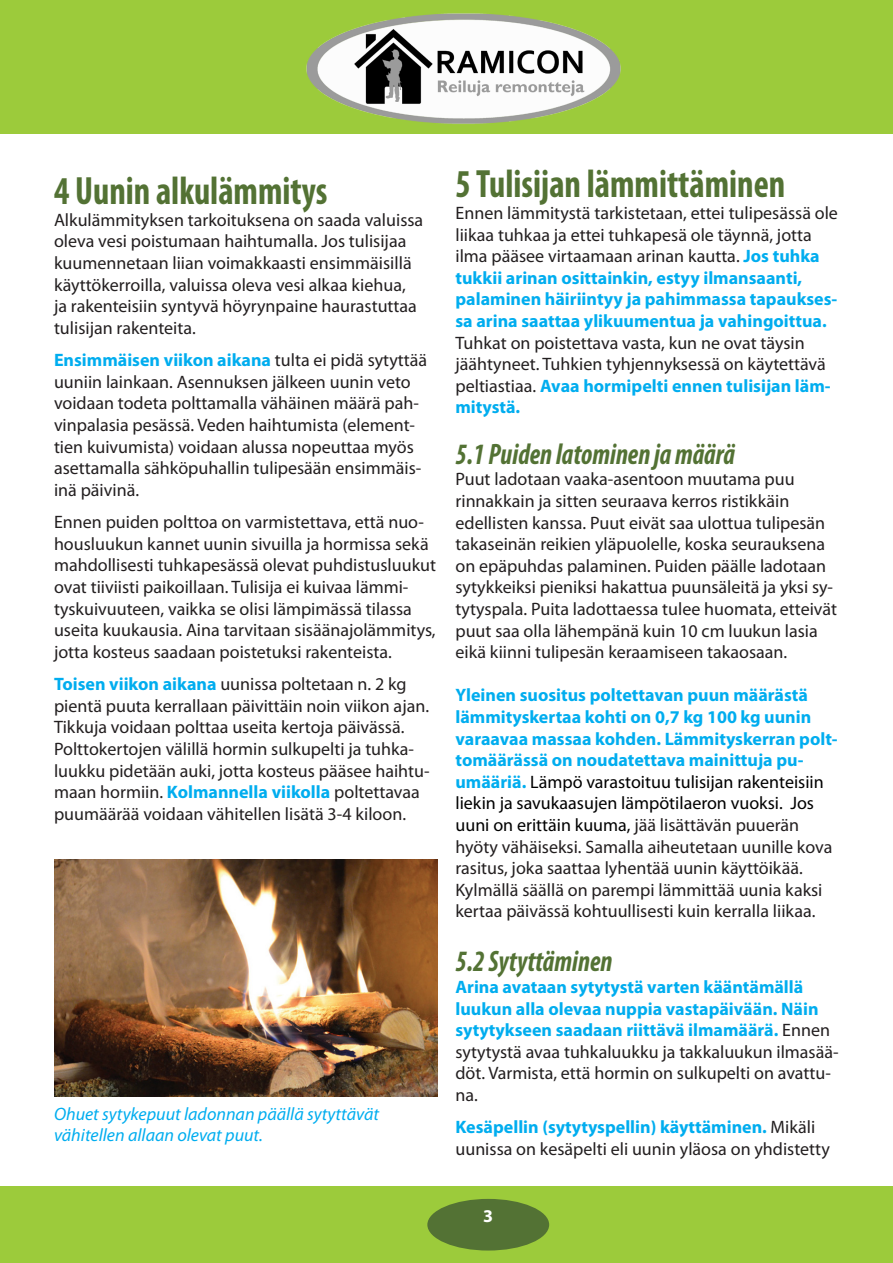
<style>
.page{position:relative;width:893px;height:1263px;background:#fff}
.page>*{position:absolute;margin:0;border:0;box-sizing:border-box;transform-origin:0 0}
.otsikko_1{font:700 condensed 39.6px "Myriad Pro";color:#537234;scale:.91 1}
.otsikko_2{font:italic 700 condensed 29.7px "Myriad Pro";color:#537234;scale:.91 1}
.otsikko_1-2{font:18px/21.6px "Myriad Pro";color:#231f20}
.t1{font:700 18px/21.6px "Myriad Pro";color:#00adef}
.t2{font:italic 18px "Myriad Pro";color:#00adef}
.t3{font:700 18px "Myriad Pro";color:#fff}
.s1{font-weight:700;color:#00adef}
.s2{color:#000}
.s3{font-weight:400;color:#231f20}
</style>
<div class="page">
<div style="left:0;top:0;width:893px;height:134px;background:#9ccb3b"></div>
<div style="left:0;top:1186px;width:893px;height:77px;background:#9ccb3b"></div>
<img style="left:306px;top:13px;width:315px;height:111px">
<div style="left:427px;top:1199px;width:122px;height:51px;background:#537234;border-radius:50%"></div>
<img style="left:54px;top:859px;width:383px;height:237px">
<p class="otsikko_1" style="left:54px;top:166px;width:302px">4 Uunin alkulämmitys</p>
<p class="otsikko_1-2" style="left:54px;top:209px;width:371px">Alkulämmityksen tarkoituksena on saada valuissa oleva vesi poistumaan haihtumalla. Jos tulisijaa kuumennetaan liian voimakkaasti ensimmäisillä käyttökerroilla, valuissa oleva vesi alkaa kiehua, ja rakenteisiin syntyvä höyrynpaine haurastuttaa tulisijan rakenteita.</p>
<p class="otsikko_1-2" style="left:54px;top:349px;width:375px"><span class="s1">Ensimmäisen viikon aikana</span> tulta ei pidä sytyttää uuniin lainkaan. Asennuksen jälkeen uunin veto voidaan todeta polttamalla vähäinen määrä pah&shy;vinpalasia pesässä. Veden haihtumista (element&shy;tien kuivumista) voidaan alussa nopeuttaa myös asettamalla sähköpuhallin tulipesään ensimmäis&shy;inä päivinä.</p>
<p class="otsikko_1-2" style="left:54px;top:511px;width:384px">Ennen puiden polttoa on varmistettava, että nuo&shy;housluukun kannet uunin sivuilla ja hormissa sekä mahdollisesti tuhkapesässä olevat puhdistusluukut ovat tiiviisti paikoillaan. Tulisija ei kuivaa lämmi&shy;tyskuivuuteen, vaikka se olisi lämpimässä tilassa useita kuukausia. Aina tarvitaan sisäänajolämmitys, jotta kosteus saadaan poistetuksi rakenteista.</p>
<p class="otsikko_1-2" style="left:54px;top:673px;width:377px"><span class="s1">Toisen viikon aikana</span> uunissa poltetaan n. 2 kg pientä puuta kerrallaan päivittäin noin viikon ajan.<br>Tikkuja voidaan polttaa useita kertoja päivässä.<br>Polttokertojen välillä hormin sulkupelti ja tuhka&shy;luukku pidetään auki, jotta kosteus pääsee haihtu&shy;maan hormiin. <span class="s1">Kolmannella viikolla</span> poltettavaa puumäärää voidaan vähitellen lisätä 3-4 kiloon.</p>
<p class="t2" style="left:54px;top:1102px;width:327px">Ohuet sytykepuut ladonnan päällä sytyttävät</p>
<p class="t2" style="left:54px;top:1124px;width:211px">vähitellen allaan olevat puut.</p>
<p class="otsikko_1" style="left:455px;top:159px;width:364px">5 Tulisijan lämmittäminen</p>
<p class="otsikko_1-2" style="left:455px;top:202px;width:384px">Ennen lämmitystä tarkistetaan, ettei tulipesässä ole liikaa tuhkaa ja ettei tuhkapesä ole täynnä, jotta ilma pääsee virtaamaan arinan kautta. <span class="s1">Jos tuhka tukkii arinan osittainkin, estyy ilmansaanti, palaminen häiriintyy ja pahimmassa tapaukses&shy;sa arina saattaa ylikuumentua ja vahingoittua.<br></span>Tuhkat on poistettava vasta, kun ne ovat täysin jäähtyneet. Tuhkien tyhjennyksessä on käytettävä peltiastiaa. <span class="s1">Avaa hormipelti ennen tulisijan läm&shy;mitystä.</span></p>
<p class="otsikko_2" style="left:455px;top:435px;width:309px">5.1 Puiden latominen ja määrä</p>
<p class="otsikko_1-2" style="left:455px;top:468px;width:383px">Puut ladotaan vaaka-asentoon muutama puu rinnakkain ja sitten seuraava kerros ristikkäin edellisten kanssa. Puut eivät saa ulottua tulipesän takaseinän reikien yläpuolelle, koska seurauksena on epäpuhdas palaminen. Puiden päälle ladotaan sytykkeiksi pieniksi hakattua puunsäleitä ja yksi sy&shy;tytyspala. Puita ladottaessa tulee huomata, etteivät puut saa olla lähempänä kuin 10 cm luukun lasia eikä kiinni tulipesän keraamiseen takaosaan.</p>
<p class="otsikko_1-2" style="left:455px;top:684px;width:384px"><span class="s1">Yleinen suositus poltettavan puun määrästä lämmityskertaa kohti on 0,7 kg 100 kg uunin varaavaa massaa kohden. Lämmityskerran polt&shy;tomäärässä on noudatettava mainittuja pu&shy;umääriä.</span> <span class="s2">Lämpö varastoituu tulisijan rakenteisiin liekin ja savukaasujen lämpötilaeron vuoksi. Jos uuni on erittäin kuuma,</span> jää lisättävän puuerän hyöty vähäiseksi. Samalla aiheutetaan uunille kova rasitus, joka saattaa lyhentää uunin käyttöikää.<br>Kylmällä säällä on parempi lämmittää uunia kaksi kertaa päivässä kohtuullisesti kuin kerralla liikaa.</p>
<p class="otsikko_2" style="left:455px;top:943px;width:174px">5.2 Sytyttäminen</p>
<p class="t1" style="left:455px;top:975px;width:385px">Arina avataan sytytystä varten kääntämällä luukun alla olevaa nuppia vastapäivään. Näin sytytykseen saadaan riittävä ilmamäärä. <span class="s3">Ennen sytytystä avaa tuhkaluukku ja takkaluukun ilmasää&shy;döt. Varmista, että hormin on sulkupelti on avattu&shy;na.</span></p>
<p class="otsikko_1-2" style="left:455px;top:1116px;width:376px"><span class="s1">Kesäpellin (sytytyspellin) käyttäminen.</span> Mikäli uunissa on kesäpelti eli uunin yläosa on yhdistetty</p>
<p class="t3" style="left:483px;top:1204px;width:11px">3</p>
</div>
